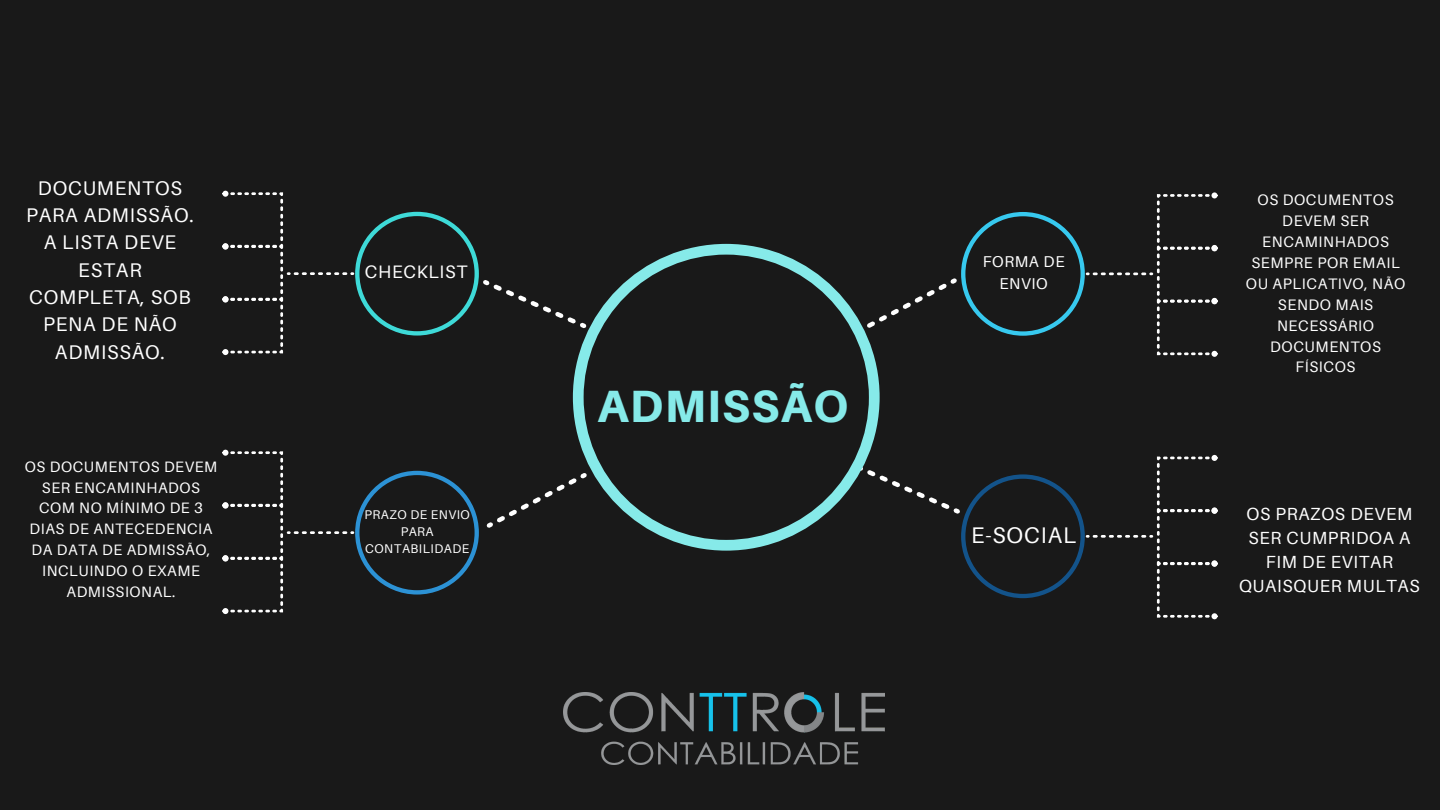
<style>
.page{position:relative;width:1440px;height:810px;background:#191919}
.page>*{position:absolute;margin:0;border:0;box-sizing:border-box;transform-origin:0 0}
.t1{font:800 45.2px "Aileron";letter-spacing:.03em;color:#86eae9}
.t2{font:22.6px "Aileron";letter-spacing:.04em;color:#fff}
.t3{font:19.8px/27.3px "Aileron";letter-spacing:.04em;color:#fff;text-align:center}
.t4{font:18px "Aileron";letter-spacing:.04em;color:#fff}
.t5{font:17.6px/24.2px "Aileron";letter-spacing:.04em;color:#fff;text-align:center}
.t6{font:15.7px/21.6px "Aileron";letter-spacing:.04em;color:#fff;text-align:center}
.t7{font:15.2px/21px "Aileron";letter-spacing:.04em;color:#fff;text-align:center}
.t8{font:15.1px/20.8px "Aileron";letter-spacing:.04em;color:#fff;text-align:center}
.t9{font:12.6px/17.1px "Aileron";letter-spacing:.04em;color:#fff;text-align:center}
</style>
<div class="page">
<svg style="left:486px;top:478px;width:87px;height:50px"></svg>
<svg style="left:222px;top:191px;width:351px;height:164px"></svg>
<svg style="left:573px;top:244px;width:307px;height:307px"></svg>
<svg style="left:856px;top:192px;width:362px;height:165px"></svg>
<svg style="left:222px;top:450px;width:257px;height:164px"></svg>
<svg style="left:856px;top:455px;width:362px;height:164px"></svg>
<img style="left:563px;top:693px;width:321px;height:72px">
<p class="t3" style="left:26px;top:174px;width:169px">DOCUMENTOS<br>PARA ADMISSÃO.<br>A LISTA DEVE<br>ESTAR<br>COMPLETA, SOB<br>PENA DE NÃO<br>ADMISSÃO.</p>
<p class="t8" style="left:25px;top:456px;width:194px">OS DOCUMENTOS DEVEM<br>SER ENCAMINHADOS<br>COM NO MÍNIMO DE 3<br>DIAS DE ANTECEDENCIA<br>DA DATA DE ADMISSÃO,<br>INCLUINDO O EXAME<br>ADMISSIONAL.</p>
<p class="t4" style="left:365px;top:261px;width:104px">CHECKLIST</p>
<p class="t9" style="left:364px;top:505px;width:107px">PRAZO DE ENVIO<br>PARA</p>
<p class="t9" style="left:365px;top:540px;width:106px">CONTABILIDADE</p>
<p class="t1" style="left:597px;top:378px;width:252px">ADMISSÃO</p>
<p class="t6" style="left:983px;top:250px;width:83px">FORMA DE<br>ENVIO</p>
<p class="t2" style="left:971px;top:521px;width:106px">E-SOCIAL</p>
<p class="t7" style="left:1246px;top:188px;width:161px">OS DOCUMENTOS<br>DEVEM SER<br>ENCAMINHADOS<br>SEMPRE POR EMAIL<br>OU APLICATIVO, NÃO<br>SENDO MAIS<br>NECESSÁRIO<br>DOCUMENTOS<br>FÍSICOS</p>
<p class="t5" style="left:1239px;top:501px;width:182px">OS PRAZOS DEVEM<br>SER CUMPRIDOA A<br>FIM DE EVITAR<br>QUAISQUER MULTAS</p>
</div>
